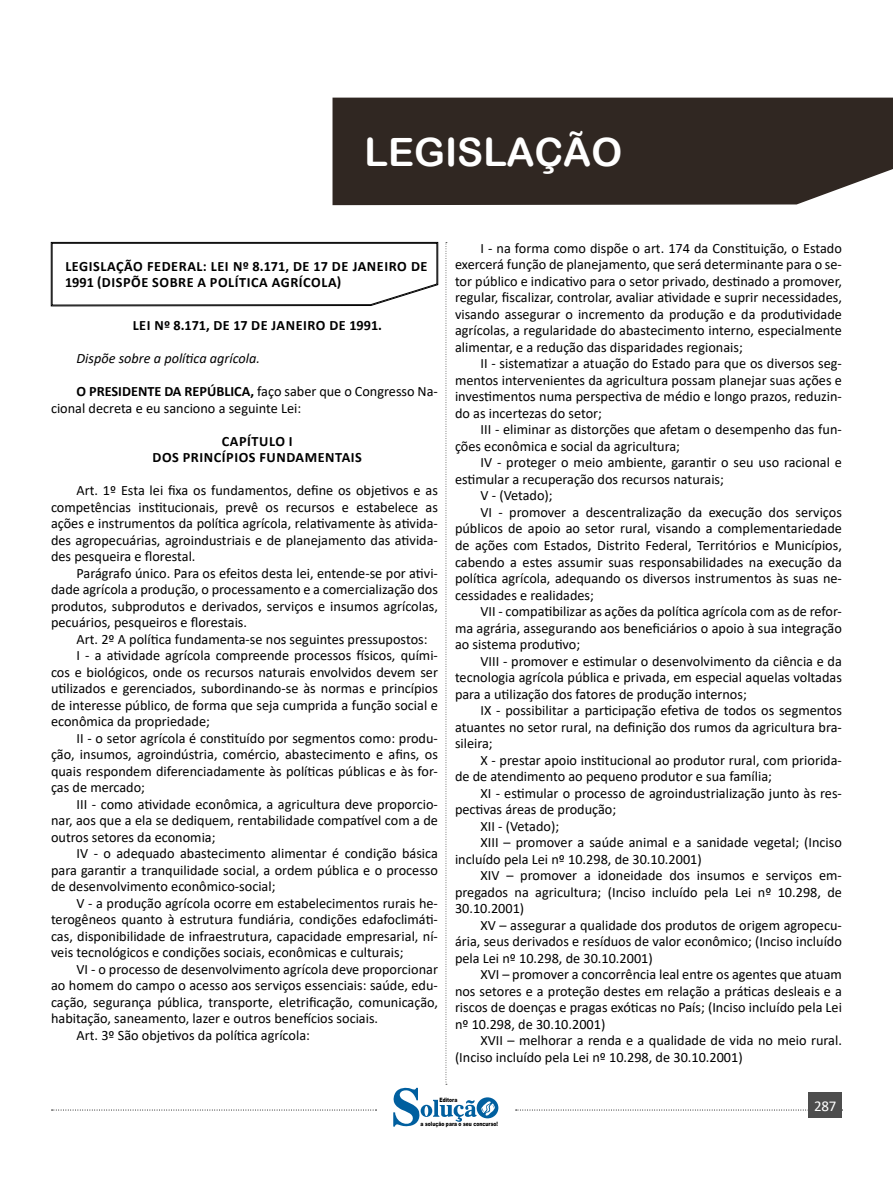
<style>
.page{position:relative;width:893px;height:1191px;background:#fff}
.page>*{position:absolute;margin:0;border:0;box-sizing:border-box;transform-origin:0 0}
.t1{font:39px "Arial Rounded MT Bold";color:#fff}
.t2{font:15px "Calibri";color:#fff}
.TEXTO_BASE{font:14.25px/16.5px "Calibri";color:#000;text-align:justify}
.CAIXINHAS{font:700 14.25px/16.5px "Calibri";letter-spacing:.04em;color:#000}
.TITULO_DE_LEI{font:700 14.25px "Calibri";letter-spacing:.04em;color:#000}
.TEXTO_BASE-2{font:italic 14.25px "Calibri";color:#000}
.t3{font:900 6px "Arial";color:#000;scale:.76 1}
.s1{font-weight:700}
</style>
<div class="page">
<svg style="left:516px;top:1109px;width:327px;height:1px"></svg>
<div style="left:809px;top:1092px;width:33px;height:26px;background:#4d4d4d"></div>
<div style="left:332px;top:98px;width:561px;height:107px;background:#302722"></div>
<svg style="left:51px;top:242px;width:447px;height:885px"></svg>
<h1 class="t1" style="left:365px;top:129px;width:259px">LEGISLAÇÃO</h1>
<p class="CAIXINHAS" style="left:65px;top:257px;width:364px">LEGISLAÇÃO FEDERAL: LEI Nº 8.171, DE 17 DE JANEIRO DE<br>1991 (DISPÕE SOBRE A POLÍTICA AGRÍCOLA)</p>
<p class="TITULO_DE_LEI" style="left:133px;top:315px;width:251px">LEI Nº 8.171, DE 17 DE JANEIRO DE 1991.</p>
<p class="TEXTO_BASE-2" style="left:77px;top:348px;width:185px">Dispõe sobre a política agrícola.</p>
<p class="TEXTO_BASE" style="left:51px;top:383px;width:388px;text-indent:26px"><span class="s1">O PRESIDENTE DA REPÚBLICA,</span> faço saber que o Congresso Na&shy;cional decreta e eu sanciono a seguinte Lei:</p>
<p class="TITULO_DE_LEI" style="left:222px;top:431px;width:72px">CAPÍTULO I</p>
<p class="TITULO_DE_LEI" style="left:153px;top:447px;width:211px">DOS PRINCÍPIOS FUNDAMENTAIS</p>
<p class="TEXTO_BASE" style="left:51px;top:482px;width:388px;text-indent:26px">Art. 1º Esta lei fixa os fundamentos, define os objetivos e as competências institucionais, prevê os recursos e estabelece as ações e instrumentos da política agrícola, relativamente às ativida&shy;des agropecuárias, agroindustriais e de planejamento das ativida&shy;des pesqueira e florestal.</p>
<p class="TEXTO_BASE" style="left:51px;top:564px;width:388px;text-indent:26px">Parágrafo único. Para os efeitos desta lei, entende-se por ativi&shy;dade agrícola a produção, o processamento e a comercialização dos produtos, subprodutos e derivados, serviços e insumos agrícolas, pecuários, pesqueiros e florestais.</p>
<p class="TEXTO_BASE" style="left:77px;top:630px;width:353px">Art. 2º A política fundamenta-se nos seguintes pressupostos:</p>
<p class="TEXTO_BASE" style="left:51px;top:647px;width:388px;text-indent:26px">I - a atividade agrícola compreende processos físicos, quími&shy;cos e biológicos, onde os recursos naturais envolvidos devem ser utilizados e gerenciados, subordinando-se às normas e princípios de interesse público, de forma que seja cumprida a função social e econômica da propriedade;</p>
<p class="TEXTO_BASE" style="left:51px;top:729px;width:388px;text-indent:26px">II - o setor agrícola é constituído por segmentos como: produ&shy;ção, insumos, agroindústria, comércio, abastecimento e afins, os quais respondem diferenciadamente às políticas públicas e às for&shy;ças de mercado;</p>
<p class="TEXTO_BASE" style="left:51px;top:795px;width:388px;text-indent:26px">III - como atividade econômica, a agricultura deve proporcio&shy;nar, aos que a ela se dediquem, rentabilidade compatível com a de outros setores da economia;</p>
<p class="TEXTO_BASE" style="left:51px;top:845px;width:388px;text-indent:26px">IV - o adequado abastecimento alimentar é condição básica para garantir a tranquilidade social, a ordem pública e o processo de desenvolvimento econômico-social;</p>
<p class="TEXTO_BASE" style="left:51px;top:894px;width:388px;text-indent:26px">V - a produção agrícola ocorre em estabelecimentos rurais he&shy;terogêneos quanto à estrutura fundiária, condições edafoclimáti&shy;cas, disponibilidade de infraestrutura, capacidade empresarial, ní&shy;veis tecnológicos e condições sociais, econômicas e culturais;</p>
<p class="TEXTO_BASE" style="left:51px;top:960px;width:388px;text-indent:26px">VI - o processo de desenvolvimento agrícola deve proporcionar ao homem do campo o acesso aos serviços essenciais: saúde, edu&shy;cação, segurança pública, transporte, eletrificação, comunicação, habitação, saneamento, lazer e outros benefícios sociais.</p>
<p class="TEXTO_BASE" style="left:77px;top:1026px;width:235px">Art. 3º São objetivos da política agrícola:</p>
<p class="TEXTO_BASE" style="left:455px;top:239px;width:388px;text-indent:26px">I - na forma como dispõe o art. 174 da Constituição, o Estado exercerá função de planejamento, que será determinante para o se&shy;tor público e indicativo para o setor privado, destinado a promover, regular, fiscalizar, controlar, avaliar atividade e suprir necessidades, visando assegurar o incremento da produção e da produtividade agrícolas, a regularidade do abastecimento interno, especialmente alimentar, e a redução das disparidades regionais;</p>
<p class="TEXTO_BASE" style="left:455px;top:355px;width:388px;text-indent:26px">II - sistematizar a atuação do Estado para que os diversos seg&shy;mentos intervenientes da agricultura possam planejar suas ações e investimentos numa perspectiva de médio e longo prazos, reduzin&shy;do as incertezas do setor;</p>
<p class="TEXTO_BASE" style="left:455px;top:421px;width:388px;text-indent:26px">III - eliminar as distorções que afetam o desempenho das fun&shy;ções econômica e social da agricultura;</p>
<p class="TEXTO_BASE" style="left:455px;top:454px;width:388px;text-indent:26px">IV - proteger o meio ambiente, garantir o seu uso racional e estimular a recuperação dos recursos naturais;</p>
<p class="TEXTO_BASE" style="left:480px;top:487px;width:74px">V - (Vetado);</p>
<p class="TEXTO_BASE" style="left:455px;top:503px;width:388px;text-indent:26px">VI - promover a descentralização da execução dos serviços públicos de apoio ao setor rural, visando a complementariedade de ações com Estados, Distrito Federal, Territórios e Municípios, cabendo a estes assumir suas responsabilidades na execução da política agrícola, adequando os diversos instrumentos às suas ne&shy;cessidades e realidades;</p>
<p class="TEXTO_BASE" style="left:455px;top:602px;width:388px;text-indent:26px">VII - compatibilizar as ações da política agrícola com as de refor&shy;ma agrária, assegurando aos beneficiários o apoio à sua integração ao sistema produtivo;</p>
<p class="TEXTO_BASE" style="left:455px;top:652px;width:388px;text-indent:26px">VIII - promover e estimular o desenvolvimento da ciência e da tecnologia agrícola pública e privada, em especial aquelas voltadas para a utilização dos fatores de produção internos;</p>
<p class="TEXTO_BASE" style="left:455px;top:701px;width:388px;text-indent:26px">IX - possibilitar a participação efetiva de todos os segmentos atuantes no setor rural, na definição dos rumos da agricultura bra&shy;sileira;</p>
<p class="TEXTO_BASE" style="left:455px;top:751px;width:388px;text-indent:26px">X - prestar apoio institucional ao produtor rural, com priorida&shy;de de atendimento ao pequeno produtor e sua família;</p>
<p class="TEXTO_BASE" style="left:455px;top:784px;width:388px;text-indent:26px">XI - estimular o processo de agroindustrialização junto às res&shy;pectivas áreas de produção;</p>
<p class="TEXTO_BASE" style="left:480px;top:817px;width:80px">XII - (Vetado);</p>
<p class="TEXTO_BASE" style="left:455px;top:833px;width:388px;text-indent:26px">XIII – promover a saúde animal e a sanidade vegetal; (Inciso incluído pela Lei nº 10.298, de 30.10.2001)</p>
<p class="TEXTO_BASE" style="left:455px;top:866px;width:388px;text-indent:26px">XIV – promover a idoneidade dos insumos e serviços em&shy;pregados na agricultura; (Inciso incluído pela Lei nº 10.298, de 30.10.2001)</p>
<p class="TEXTO_BASE" style="left:455px;top:916px;width:388px;text-indent:26px">XV – assegurar a qualidade dos produtos de origem agropecu&shy;ária, seus derivados e resíduos de valor econômico; (Inciso incluído pela Lei nº 10.298, de 30.10.2001)</p>
<p class="TEXTO_BASE" style="left:455px;top:965px;width:388px;text-indent:26px">XVI – promover a concorrência leal entre os agentes que atuam nos setores e a proteção destes em relação a práticas desleais e a riscos de doenças e pragas exóticas no País; (Inciso incluído pela Lei nº 10.298, de 30.10.2001)</p>
<p class="TEXTO_BASE" style="left:455px;top:1031px;width:388px;text-indent:26px">XVII – melhorar a renda e a qualidade de vida no meio rural. (Inciso incluído pela Lei nº 10.298, de 30.10.2001)</p>
<p class="t3" style="left:439px;top:1095px;width:25px">Editora</p>
<p class="t3" style="left:421px;top:1119px;width:103px">a solução para o seu concurso!</p>
<p class="t2" style="left:814px;top:1095px;width:24px">287</p>
</div>
